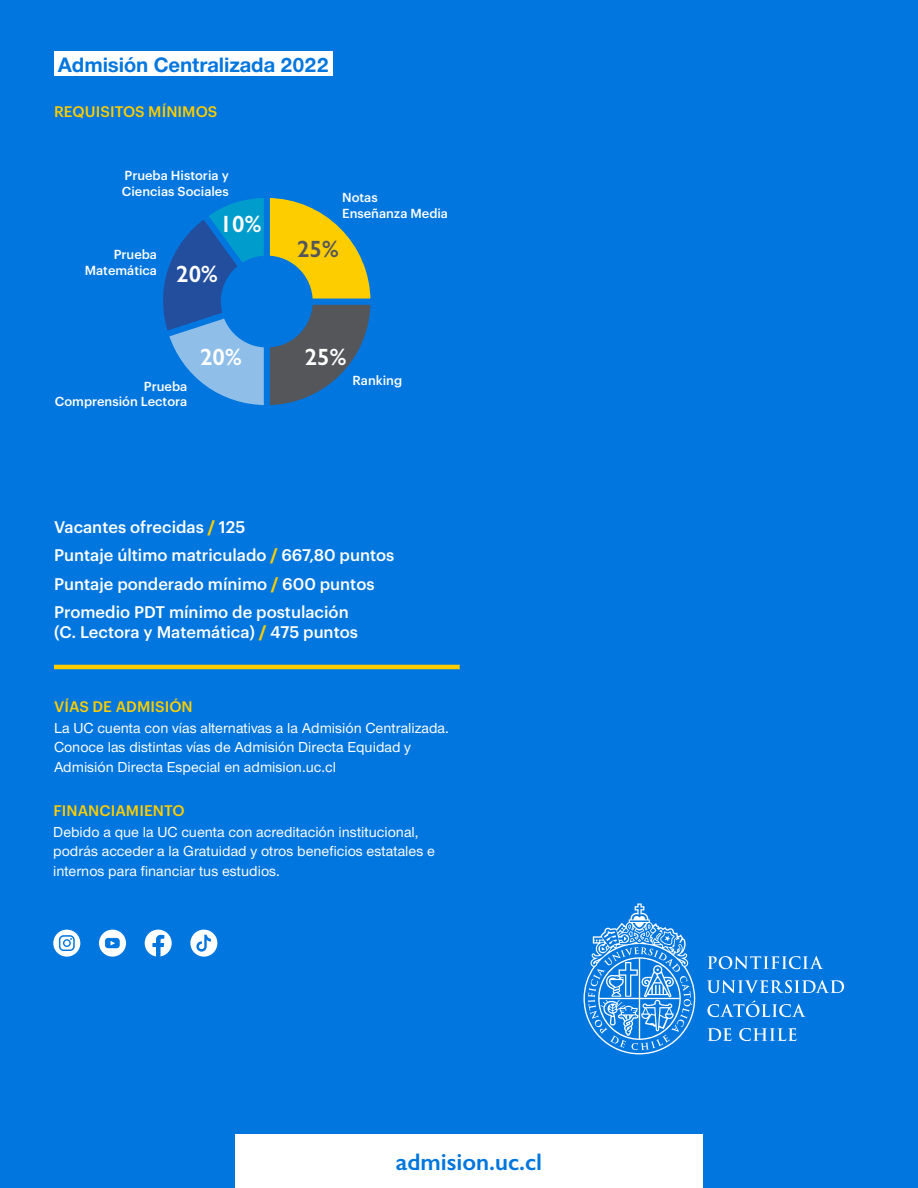
<style>
.page{position:relative;width:918px;height:1188px;background:#0176de}
.page>*{position:absolute;margin:0;border:0;box-sizing:border-box;transform-origin:0 0}
.t1{font:600 24px "Gill Sans";color:#0176de}
.t2{font:600 23.55px "Gill Sans";color:#fff}
.t3{font:600 23.55px "Gill Sans";color:#55565a}
.t4{font:700 21.6px "Nimbus Sans Novus T";color:#0176de}
.t5{font:500 16.5px/28.3px "Graphik";color:#fff}
.t6{font:500 15px/19.5px "Nimbus Sans Novus T";color:#fff}
.t7{font:500 15px "Graphik";letter-spacing:.005em;color:#fecd00}
.t8{font:500 12.9px/15.8px "Graphik";color:#fff}
.s1{font-weight:700;color:#fecd00}
</style>
<div class="page">
<svg style="left:163px;top:198px;width:208px;height:207px"></svg>
<div style="left:54px;top:51px;width:279px;height:25px;background:#fff"></div>
<div style="left:235px;top:1134px;width:468px;height:54px;background:#fff"></div>
<hr style="left:54px;top:665px;width:406px;height:4px;background:#fecd00">
<svg style="left:145px;top:930px;width:27px;height:27px"></svg>
<div style="left:53px;top:930px;width:27px;height:27px;background:#fff;border-radius:50%"></div>
<svg style="left:59px;top:935px;width:16px;height:16px"></svg>
<div style="left:190px;top:930px;width:27px;height:27px;background:#fff;border-radius:50%"></div>
<svg style="left:196px;top:935px;width:15px;height:17px"></svg>
<div style="left:99px;top:930px;width:27px;height:27px;background:#fff;border-radius:50%"></div>
<svg style="left:105px;top:938px;width:15px;height:10px"></svg>
<svg style="left:708px;top:956px;width:115px;height:13px"></svg>
<svg style="left:707px;top:980px;width:137px;height:13px"></svg>
<svg style="left:707px;top:1000px;width:99px;height:17px"></svg>
<svg style="left:708px;top:1028px;width:23px;height:13px"></svg>
<svg style="left:739px;top:1028px;width:57px;height:13px"></svg>
<svg style="left:583px;top:903px;width:112px;height:152px"></svg>
<div style="left:221px;top:256px;width:92px;height:91px;background:#0176de;border-radius:50%"></div>
<h3 class="t4" style="left:58px;top:52px;width:272px">Admisión Centralizada 2022</h3>
<p class="t7" style="left:54px;top:100px;width:165px">REQUISITOS MÍNIMOS</p>
<p class="t8" style="left:122px;top:167px;width:108px">Prueba Historia y<br>Ciencias Sociales</p>
<p class="t8" style="left:85px;top:245px;width:74px;text-align:right">Prueba<br>Matemática</p>
<h2 class="t2" style="left:220px;top:210px;width:43px">10%</h2>
<h2 class="t2" style="left:176px;top:260px;width:43px">20%</h2>
<p class="t8" style="left:342px;top:188px;width:107px">Notas<br>Enseñanza Media</p>
<h2 class="t3" style="left:297px;top:235px;width:43px">25%</h2>
<p class="t8" style="left:55px;top:377px;width:134px;text-align:right">Prueba<br>Comprensión Lectora</p>
<h2 class="t2" style="left:200px;top:342px;width:43px">20%</h2>
<h2 class="t2" style="left:305px;top:342px;width:43px">25%</h2>
<p class="t8" style="left:353px;top:372px;width:51px">Ranking</p>
<p class="t5" style="left:54px;top:511px;width:342px">Vacantes ofrecidas <span class="s1">/</span> 125<br>Puntaje último matriculado <span class="s1">/</span> 667,80 puntos Puntaje ponderado mínimo <span class="s1">/</span> 600 puntos Promedio PDT mínimo de postulación</p>
<p class="t5" style="left:54px;top:616px;width:306px">(C. Lectora y Matemática) <span class="s1">/</span> 475 puntos</p>
<p class="t7" style="left:54px;top:695px;width:140px">VÍAS DE ADMISIÓN</p>
<p class="t6" style="left:54px;top:718px;width:396px">La UC cuenta con vías alternativas a la Admisión Centralizada.<br>Conoce las distintas vías de Admisión Directa Equidad y<br>Admisión Directa Especial en admision.uc.cl</p>
<p class="t7" style="left:53px;top:799px;width:133px">FINANCIAMIENTO</p>
<p class="t6" style="left:53px;top:822px;width:383px">Debido a que la UC cuenta con acreditación institucional, podrás acceder a la Gratuidad y otros beneficios estatales e internos para financiar tus estudios.</p>
<h1 class="t1" style="left:396px;top:1147px;width:148px">admision.uc.cl</h1>
</div>
